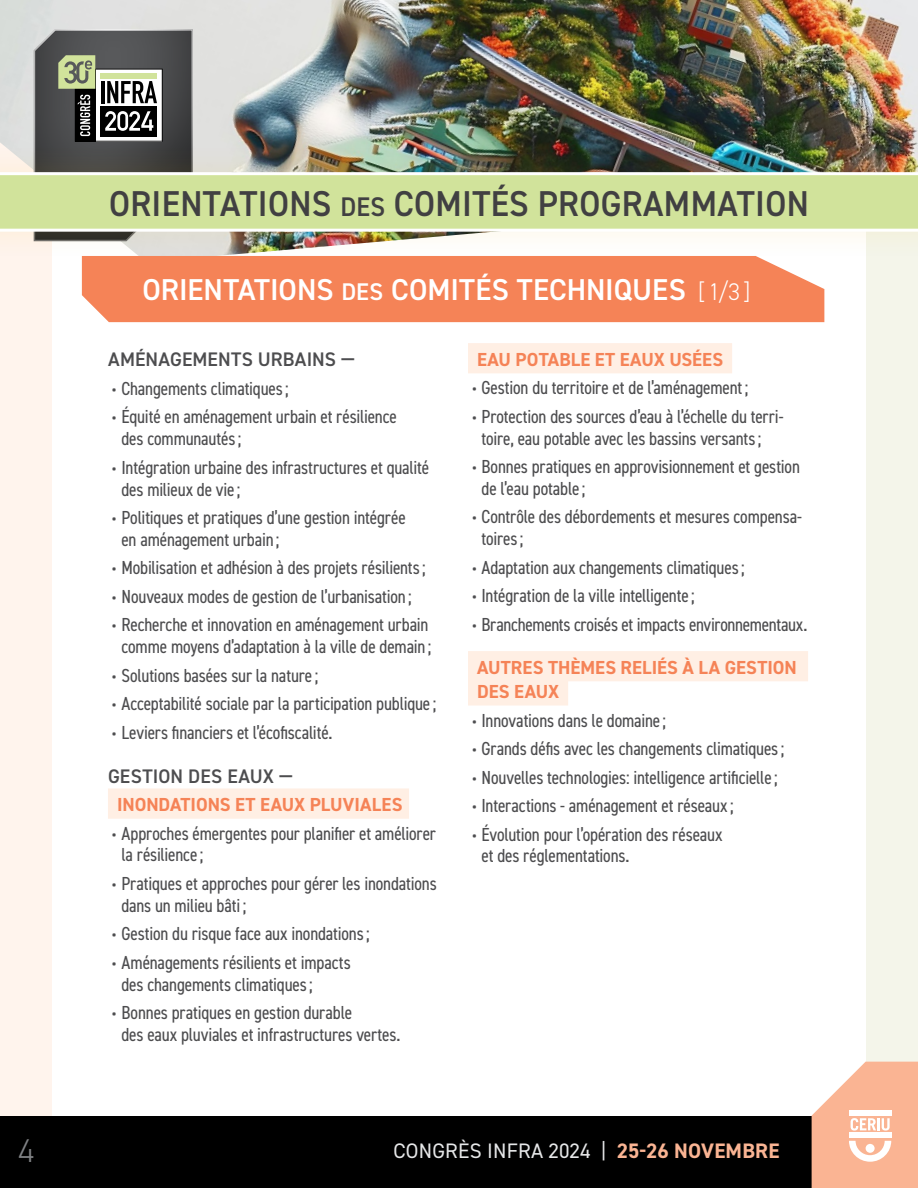
<style>
.page{position:relative;width:918px;height:1188px;background:#fff}
.page>*{position:absolute;margin:0;border:0;box-sizing:border-box;transform-origin:0 0}
.t1{font:600 36px "DIN2014";letter-spacing:.01em;color:#414042;scale:.95 1}
.t2{font:300 33px "DIN2014";color:#808285}
.t3{font:600 30.3px "DIN2014";color:#fff}
.t4{font:21px "DIN2014";letter-spacing:.01em;color:#e6e7e8}
.t5{font:600 19.65px "DIN2014";letter-spacing:.005em;color:#4d4d4f}
.t6{font:condensed 18.9px/21.8px "DIN2014";letter-spacing:-.01em;color:#4d4d4f}
.t7{font:700 18.9px/24.2px "DIN2014";letter-spacing:.005em;color:#f58357}
.s1{font-size:27px}
.s2{font-size:24.15px}
.s3{font-weight:300;font-size:24.15px}
.s4{font-family:"Exo 2.0";font-weight:300;font-stretch:normal}
.s5{font-weight:700;color:#fab493}
</style>
<div class="page">
<div style="left:866px;top:262px;width:52px;height:800px;background:#f4f5ea"></div>
<div style="left:0;top:262px;width:52px;height:854px;background:#fff4ed"></div>
<img style="left:0;top:0;width:918px;height:142px">
<div style="left:0;top:1116px;width:918px;height:72px;background:#000"></div>
<svg style="left:812px;top:1062px;width:106px;height:126px;background:#fac2a8"></svg>
<div style="left:20px;top:19px;width:186px;height:224px;background:#e0e0de"></div>
<svg style="left:33px;top:29px;width:160px;height:113px;background:#686a66"></svg>
<div style="left:108px;top:788px;width:301px;height:31px;background:#ffefe4"></div>
<div style="left:468px;top:343px;width:264px;height:30px;background:#ffefe4"></div>
<div style="left:468px;top:651px;width:340px;height:30px;background:#ffefe4"></div>
<div style="left:468px;top:675px;width:100px;height:31px;background:#ffefe4"></div>
<div style="left:82px;top:262px;width:742px;height:60px;background:#f58357"></div>
<div style="left:0;top:142px;width:918px;height:120px;background:#eebf35;opacity:.1"></div>
<svg style="left:0;top:171px;width:918px;height:62px;background:#d3e2a3"></svg>
<h1 class="t1" style="left:109px;top:180px;width:738px">ORIENTATIONS <span class="s1">DES</span> COMITÉS PROGRAMMATION</h1>
<h3 class="t3" style="left:142px;top:269px;width:610px">ORIENTATIONS <span class="s2">DES</span> COMITÉS TECHNIQUES <span class="s3">[ 1/3 ]</span></h3>
<p class="t5" style="left:108px;top:347px;width:248px">AMÉNAGEMENTS URBAINS —</p>
<p class="t6" style="left:111px;top:377px;width:179px"><span class="s4">•</span> Changements climatiques;</p>
<p class="t6" style="left:121px;top:405px;width:277px;text-indent:-11px"><span class="s4">•</span> Équité en aménagement urbain et résilience des communautés;</p>
<p class="t6" style="left:121px;top:456px;width:309px;text-indent:-10px"><span class="s4">•</span> Intégration urbaine des infrastructures et qualité des milieux de vie;</p>
<p class="t6" style="left:121px;top:506px;width:286px;text-indent:-10px"><span class="s4">•</span> Politiques et pratiques d’une gestion intégrée en aménagement urbain ;</p>
<p class="t6" style="left:111px;top:556px;width:316px"><span class="s4">•</span> Mobilisation et adhésion à des projets résilients;</p>
<p class="t6" style="left:111px;top:585px;width:302px"><span class="s4">•</span> Nouveaux modes de gestion de l’urbanisation ;</p>
<p class="t6" style="left:111px;top:613px;width:322px;text-align:center"><span class="s4">•</span> Recherche et innovation en aménagement urbain comme moyens d’adaptation à la ville de demain ;</p>
<p class="t6" style="left:111px;top:664px;width:209px"><span class="s4">•</span> Solutions basées sur la nature;</p>
<p class="t6" style="left:111px;top:692px;width:327px"><span class="s4">•</span> Acceptabilité sociale par la participation publique;</p>
<p class="t6" style="left:111px;top:721px;width:223px"><span class="s4">•</span> Leviers financiers et l’écofiscalité.</p>
<p class="t5" style="left:108px;top:763px;width:186px">GESTION DES EAUX —</p>
<p class="t7" style="left:117px;top:792px;width:287px">INONDATIONS ET EAUX PLUVIALES</p>
<p class="t6" style="left:121px;top:822px;width:316px;text-indent:-10px"><span class="s4">•</span> Approches émergentes pour planifier et améliorer la résilience;</p>
<p class="t6" style="left:121px;top:872px;width:317px;text-indent:-10px"><span class="s4">•</span> Pratiques et approches pour gérer les inondations dans un milieu bâti ;</p>
<p class="t6" style="left:111px;top:922px;width:260px"><span class="s4">•</span> Gestion du risque face aux inondations;</p>
<p class="t6" style="left:121px;top:951px;width:231px;text-indent:-10px"><span class="s4">•</span> Aménagements résilients et impacts des changements climatiques;</p>
<p class="t6" style="left:121px;top:1001px;width:281px;text-indent:-10px"><span class="s4">•</span> Bonnes pratiques en gestion durable<br>des eaux pluviales et infrastructures vertes.</p>
<p class="t7" style="left:477px;top:347px;width:248px">EAU POTABLE ET EAUX USÉES</p>
<p class="t6" style="left:471px;top:376px;width:279px"><span class="s4">•</span> Gestion du territoire et de l’aménagement;</p>
<p class="t6" style="left:482px;top:405px;width:304px;text-indent:-10px"><span class="s4">•</span> Protection des sources d’eau à l’échelle du terri&shy;toire, eau potable avec les bassins versants;</p>
<p class="t6" style="left:482px;top:455px;width:320px;text-indent:-10px"><span class="s4">•</span> Bonnes pratiques en approvisionnement et gestion de l’eau potable;</p>
<p class="t6" style="left:482px;top:505px;width:322px;text-indent:-10px"><span class="s4">•</span> Contrôle des débordements et mesures compensa&shy;toires;</p>
<p class="t6" style="left:471px;top:556px;width:275px"><span class="s4">•</span> Adaptation aux changements climatiques;</p>
<p class="t6" style="left:471px;top:584px;width:225px"><span class="s4">•</span> Intégration de la ville intelligente;</p>
<p class="t6" style="left:471px;top:613px;width:338px"><span class="s4">•</span> Branchements croisés et impacts environnementaux.</p>
<p class="t7" style="left:477px;top:655px;width:321px">AUTRES THÈMES RELIÉS À LA GESTION<br>DES EAUX</p>
<p class="t6" style="left:471px;top:708px;width:197px"><span class="s4">•</span> Innovations dans le domaine;</p>
<p class="t6" style="left:471px;top:737px;width:315px"><span class="s4">•</span> Grands défis avec les changements climatiques;</p>
<p class="t6" style="left:471px;top:765px;width:308px"><span class="s4">•</span> Nouvelles technologies: intelligence artificielle;</p>
<p class="t6" style="left:471px;top:794px;width:264px"><span class="s4">•</span> Interactions - aménagement et réseaux;</p>
<p class="t6" style="left:482px;top:823px;width:243px;text-indent:-10px"><span class="s4">•</span> Évolution pour l’opération des réseaux et des réglementations.</p>
<h2 class="t2" style="left:18px;top:1130px;width:18px">4</h2>
<p class="t4" style="left:394px;top:1137px;width:387px">CONGRÈS INFRA 2024 | <span class="s5">25-26 NOVEMBRE</span></p>
</div>
